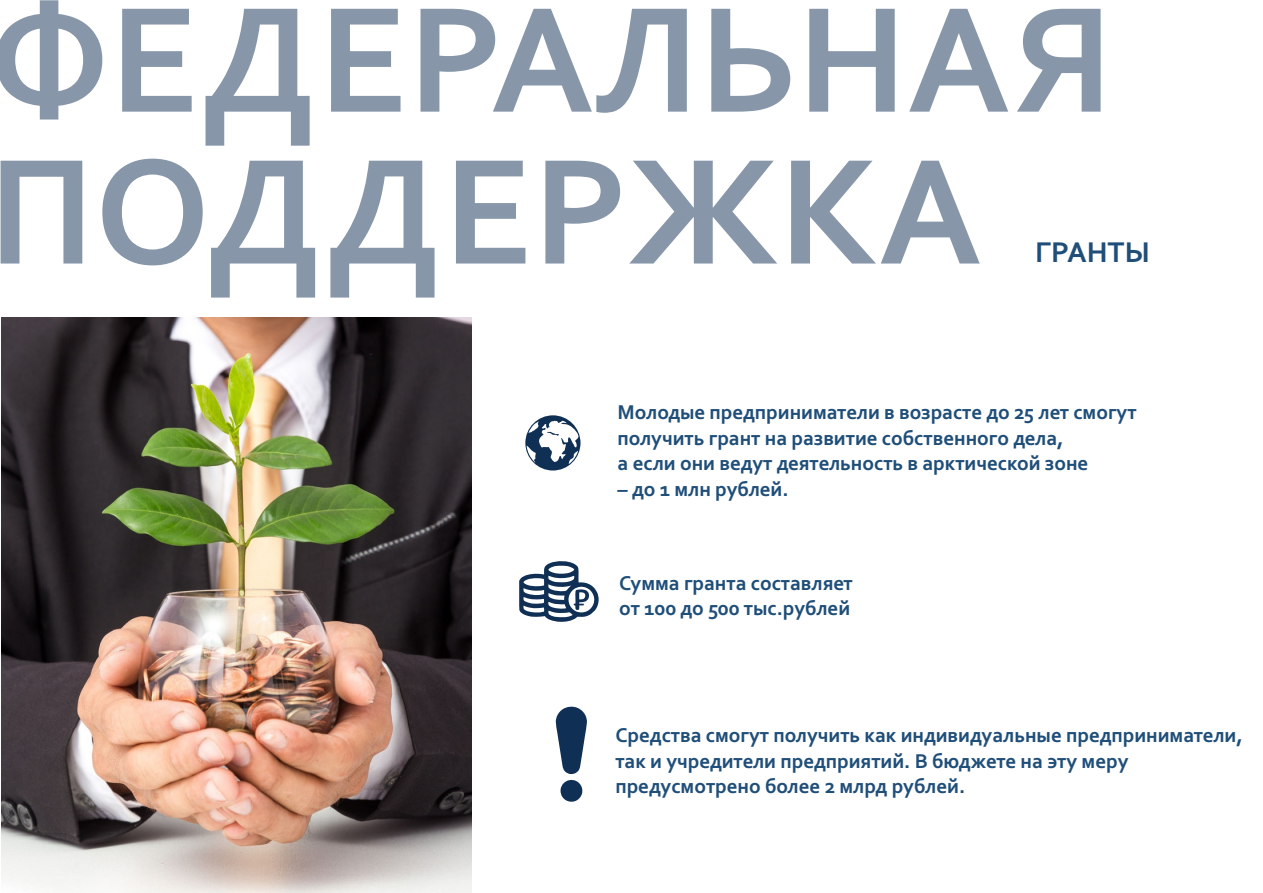
<style>
.page{position:relative;width:1263px;height:893px;background:#fff}
.page>*{position:absolute;margin:0;border:0;box-sizing:border-box;transform-origin:0 0}
.t1{font:700 157.5px/151.9px "Corbel";color:rgb(15 47 84/.5)}
.t2{font:700 30px "Corbel";color:#1f4e79}
.t3{font:700 21px/25.7px "Corbel";color:#1f4e79}
</style>
<div class="page">
<img style="left:1px;top:318px;width:470px;height:574px">
<svg style="left:525px;top:415px;width:55px;height:55px"></svg>
<svg style="left:519px;top:561px;width:80px;height:61px"></svg>
<svg style="left:556px;top:706px;width:31px;height:96px"></svg>
<h1 class="t1" style="left:-12px;top:-3px;width:1126px">ФЕДЕРАЛЬНАЯ<br>ПОДДЕРЖКА</h1>
<h2 class="t2" style="left:1035px;top:240px;width:116px">ГРАНТЫ</h2>
<p class="t3" style="left:618px;top:401px;width:520px">Молодые предприниматели в возрасте до 25 лет смогут получить грант на развитие собственного дела,<br>а если они ведут деятельность в арктической зоне</p>
<p class="t3" style="left:618px;top:478px;width:173px">– до 1 млн рублей.</p>
<p class="t3" style="left:619px;top:572px;width:235px">Сумма гранта составляет от 100 до 500 тыс.рублей</p>
<p class="t3" style="left:615px;top:724px;width:629px">Средства смогут получить как индивидуальные предприниматели, так и учредители предприятий. В бюджете на эту меру предусмотрено более 2 млрд рублей.</p>
</div>
